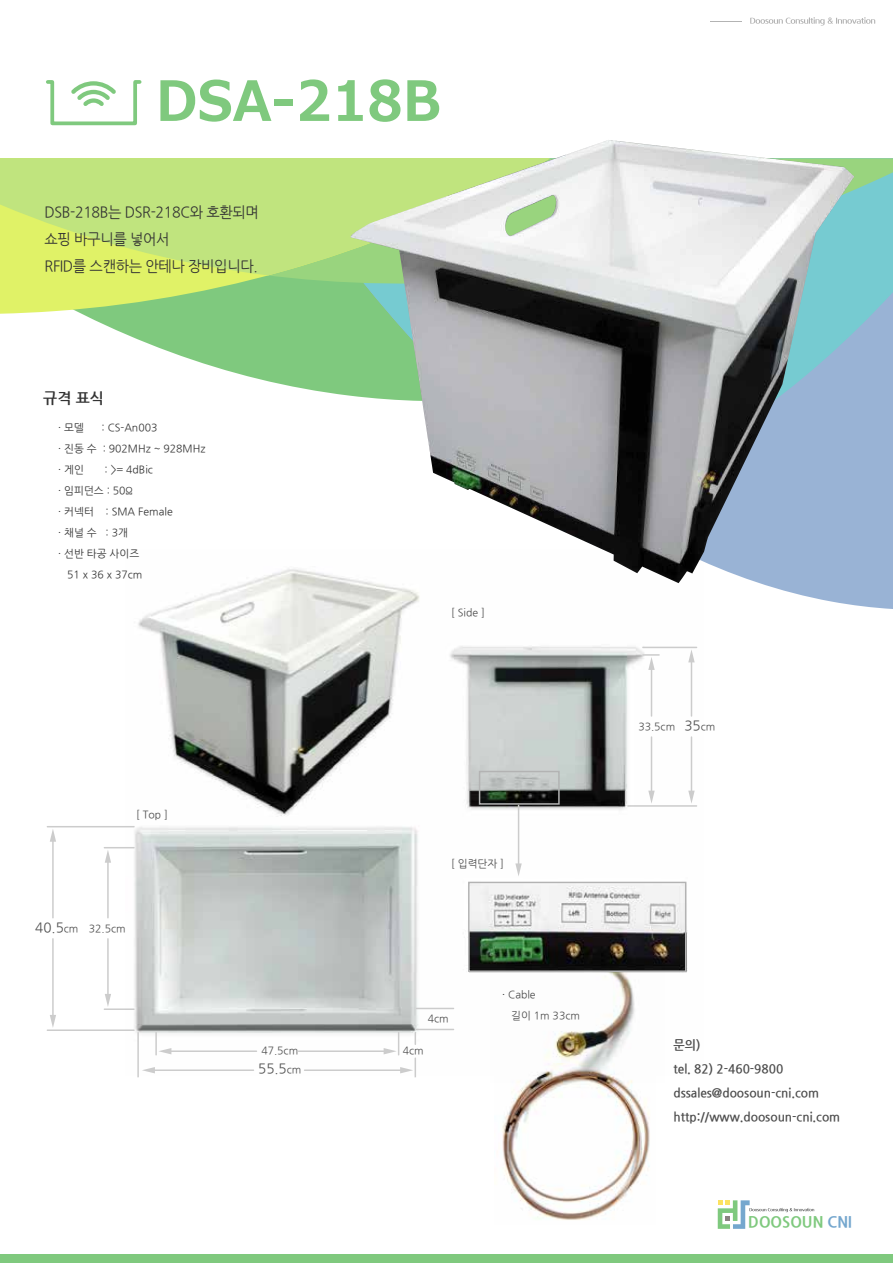
<style>
.page{position:relative;width:893px;height:1263px;background:#fff}
.page>*{position:absolute;margin:0;border:0;box-sizing:border-box;transform-origin:0 0}
.t1{font:700 55.2px "Meiryo UI";color:#7fc97e;scale:.95 1}
.t2{font:800 15.6px "Nanum Gothic";color:#7fc97e;scale:.95 1}
.t3{font:15px/27px "Nanum Gothic";letter-spacing:-.025em;color:#333;scale:.95 1}
.t4{font:700 15px "Nanum Gothic";color:#333}
.t5{font:13.5px "Nanum Gothic";color:#4d4d4d}
.t6{font:700 12.6px/24px "Nanum Gothic";color:#4d4d4d;scale:.95 1}
.t7{font:10.5px/21px "Nanum Gothic";color:#333}
.t8{font:10.5px/21px "Nanum Gothic";color:#4d4d4d}
.s1{font-size:13.5px}
.s2{font-size:10.5px}
.s3{color:#333}
.s4{color:#75a7ce}
</style>
<div class="page">
<img style="left:126px;top:575px;width:572px;height:499px">
<img style="left:502px;top:1083px;width:148px;height:137px">
<img style="left:491px;top:945px;width:174px;height:138px">
<svg style="left:82px;top:314px;width:190px;height:68px;fill:#7fc97e"></svg>
<svg style="left:272px;top:498px;width:621px;height:111px"></svg>
<svg style="left:272px;top:293px;width:621px;height:205px"></svg>
<svg style="left:854px;top:158px;width:39px;height:135px;background:#7bccc2"></svg>
<svg style="left:0;top:275px;width:351px;height:39px;background:#b0de74"></svg>
<svg style="left:0;top:158px;width:351px;height:117px;background:#c5e679"></svg>
<svg style="left:750px;top:17px;width:125px;height:8px"></svg>
<hr style="left:710px;top:21px;width:31px;height:1px;background:#b3b3b3">
<svg style="left:718px;top:1200px;width:96px;height:29px"></svg>
<div style="left:0;top:1254px;width:893px;height:9px;background:#7fc97e"></div>
<svg style="left:46px;top:80px;width:96px;height:46px"></svg>
<img style="left:351px;top:140px;width:503px;height:443px">
<svg style="left:505px;top:195px;width:51px;height:41px"></svg>
<hr style="left:642px;top:647px;width:55px;height:1px;background:#ccc">
<hr style="left:627px;top:805px;width:70px;height:2px;background:#ccc">
<svg style="left:688px;top:649px;width:7px;height:68px"></svg>
<svg style="left:688px;top:736px;width:7px;height:68px"></svg>
<svg style="left:642px;top:654px;width:18px;height:63px"></svg>
<svg style="left:648px;top:736px;width:7px;height:68px"></svg>
<hr style="left:416px;top:1029px;width:38px;height:1px;background:#ccc">
<hr style="left:416px;top:1008px;width:38px;height:1px;background:#ccc">
<hr style="left:104px;top:847px;width:31px;height:1px;background:#ccc">
<hr style="left:47px;top:826px;width:88px;height:1px;background:#ccc">
<hr style="left:104px;top:1008px;width:31px;height:2px;background:#ccc">
<hr style="left:47px;top:1029px;width:88px;height:2px;background:#ccc">
<svg style="left:105px;top:850px;width:6px;height:68px"></svg>
<svg style="left:105px;top:938px;width:6px;height:68px"></svg>
<svg style="left:50px;top:829px;width:6px;height:89px"></svg>
<svg style="left:50px;top:938px;width:6px;height:89px"></svg>
<svg style="left:515px;top:805px;width:7px;height:71px"></svg>
<hr style="left:155px;top:1032px;width:2px;height:23px;background:#ccc">
<hr style="left:137px;top:1032px;width:2px;height:46px;background:#ccc">
<svg style="left:158px;top:1048px;width:99px;height:6px"></svg>
<svg style="left:298px;top:1032px;width:118px;height:46px"></svg>
<svg style="left:142px;top:1067px;width:112px;height:6px"></svg>
<div style="left:468px;top:882px;width:218px;height:90px;border:2px solid #b3b3b3"></div>
<div style="left:479px;top:771px;width:81px;height:34px;border:2px solid #b3b3b3"></div>
<h1 class="t1" style="left:156px;top:62px;width:302px">DSA-218B</h1>
<h3 class="t3" style="left:45px;top:199px;width:227px">DSB-218B는 DSR-218C와 호환되며 쇼핑 바구니를 넣어서<br>RFID를 스캔하는 안테나 장비입니다.</h3>
<h3 class="t4" style="left:43px;top:391px;width:62px">규격 표식</h3>
<p class="t7" style="left:58px;top:417px;width:27px">· 모델</p>
<p class="t7" style="left:58px;top:417px;width:149px;text-indent:43px">: CS-An003<br>· 진동 수 : 902MHz ~ 928MHz · 게인</p>
<p class="t7" style="left:105px;top:459px;width:50px">: &gt;= 4dBic</p>
<p class="t7" style="left:58px;top:480px;width:76px">· 임피던스 : 50Ω</p>
<p class="t7" style="left:58px;top:501px;width:116px">· 커넥터 : SMA Female</p>
<p class="t7" style="left:58px;top:522px;width:71px">· 채널 수 : 3개</p>
<p class="t7" style="left:58px;top:543px;width:82px">· 선반 타공 사이즈</p>
<p class="t7" style="left:67px;top:564px;width:77px">51 x 36 x 37cm</p>
<p class="t8" style="left:136px;top:804px;width:33px">[ Top ]</p>
<p class="t8" style="left:35px;top:918px;width:92px"><span class="s1">40.5</span>cm 32.5cm</p>
<p class="t8" style="left:261px;top:1040px;width:38px">47.5cm</p>
<p class="t5" style="left:258px;top:1062px;width:45px">55.5<span class="s2">cm</span></p>
<p class="t8" style="left:451px;top:603px;width:35px">[ Side ]</p>
<p class="t8" style="left:451px;top:853px;width:54px">[ 입력단자 ]</p>
<p class="t8" style="left:428px;top:1008px;width:22px">4cm</p>
<p class="t8" style="left:403px;top:1040px;width:22px">4cm</p>
<p class="t8" style="left:511px;top:984px;width:70px;text-indent:-9px"><span class="s3">·</span> Cable<br>길이 1m 33cm</p>
<p class="t8" style="left:638px;top:716px;width:38px">33.5cm</p>
<p class="t5" style="left:684px;top:719px;width:32px">35<span class="s2">cm</span></p>
<p class="t6" style="left:673px;top:1033px;width:177px">문의)<br>tel. 82) 2-460-9800 dssales@doosoun-cni.com http://www.doosoun-cni.com</p>
<h2 class="t2" style="left:748px;top:1213px;width:111px">DOOSOUN <span class="s4">CNI</span></h2>
</div>
